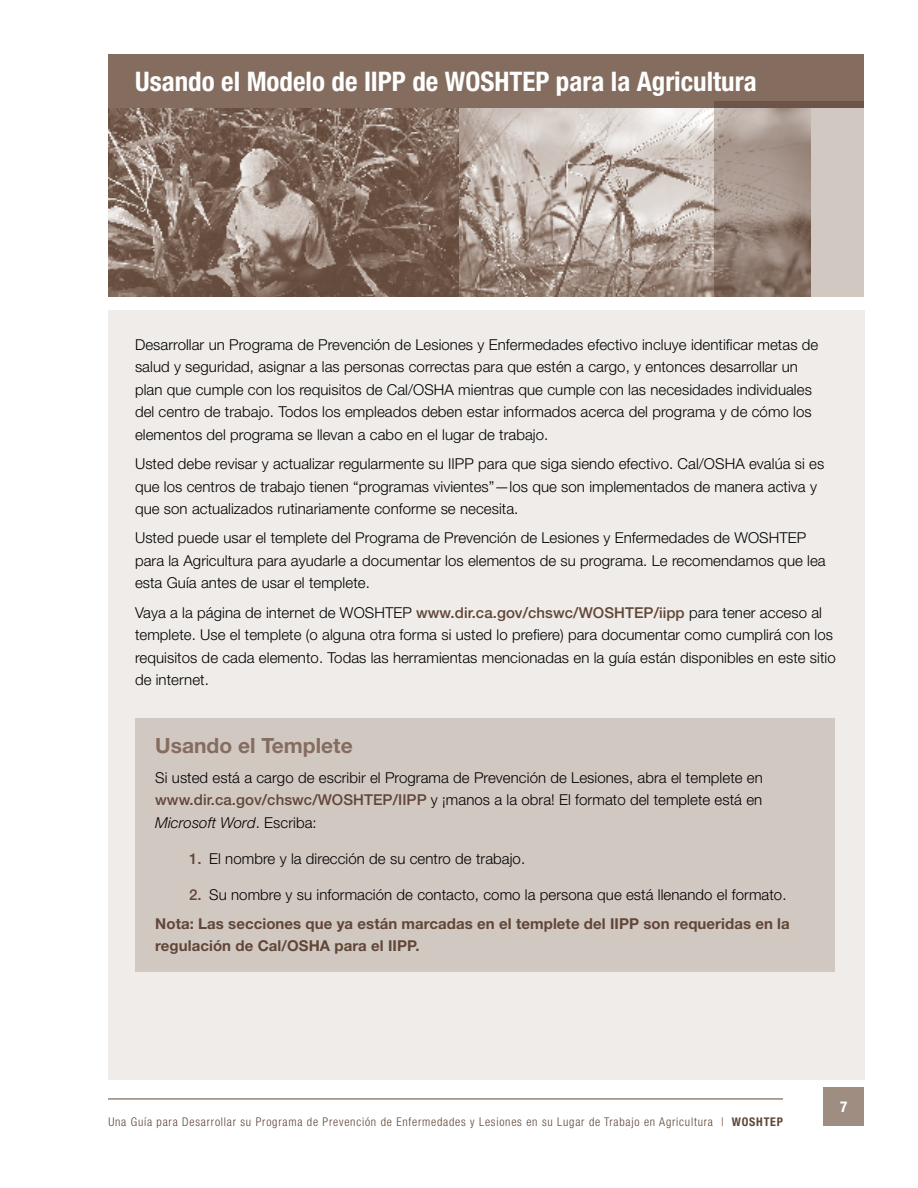
<style>
.page{position:relative;width:918px;height:1188px;background:#fff}
.page>*{position:absolute;margin:0;border:0;box-sizing:border-box;transform-origin:0 0}
.t1{font:700 condensed 27px "Helvetica Neue LT Std";color:#fff}
.t2{font:700 21px "Helvetica Neue LT Std";color:#846d5f}
.t3{font:300 15px/22.5px "Helvetica Neue LT Std";letter-spacing:.005em;color:#000}
.t4{font:700 15px/22.5px "Helvetica Neue LT Std";letter-spacing:.005em;color:#604637}
.t5{font:700 condensed 15px "Helvetica Neue LT Std";color:#fff}
.t6{font:300 condensed 12px "Helvetica Neue LT Std";letter-spacing:.065em;color:#604637}
.s1{font-weight:500;color:#604637}
.s2{font-style:italic}
.s3{font-weight:700}
</style>
<div class="page">
<div style="left:824px;top:1087px;width:40px;height:39px;background:#a08d82"></div>
<hr style="left:108px;top:1099px;width:675px;height:1px;background:#604637">
<div style="left:108px;top:310px;width:756px;height:770px;background:#efece9"></div>
<img style="left:108px;top:108px;width:351px;height:189px">
<img style="left:459px;top:108px;width:255px;height:189px">
<div style="left:108px;top:54px;width:756px;height:54px;background:#846d5f"></div>
<svg style="left:714px;top:101px;width:150px;height:196px"></svg>
<div style="left:135px;top:718px;width:700px;height:254px;background:#d2c8c2"></div>
<h2 class="t1" style="left:135px;top:65px;width:623px">Usando el Modelo de IIPP de WOSHTEP para la Agricultura</h2>
<p class="t3" style="left:135px;top:333px;width:685px">Desarrollar un Programa de Prevención de Lesiones y Enfermedades efectivo incluye identificar metas de salud y seguridad, asignar a las personas correctas para que estén a cargo, y entonces desarrollar un plan que cumple con los requisitos de Cal/OSHA mientras que cumple con las necesidades individuales del centro de trabajo. Todos los empleados deben estar informados acerca del programa y de cómo los elementos del programa se llevan a cabo en el lugar de trabajo.</p>
<p class="t3" style="left:135px;top:452px;width:691px">Usted debe revisar y actualizar regularmente su IIPP para que siga siendo efectivo. Cal/OSHA evalúa si es que los centros de trabajo tienen “programas vivientes”—los que son implementados de manera activa y que son actualizados rutinariamente conforme se necesita.</p>
<p class="t3" style="left:135px;top:526px;width:692px">Usted puede usar el templete del Programa de Prevención de Lesiones y Enfermedades de WOSHTEP para la Agricultura para ayudarle a documentar los elementos de su programa. Le recomendamos que lea esta Guía antes de usar el templete.</p>
<p class="t3" style="left:135px;top:601px;width:702px">Vaya a la página de internet de WOSHTEP <span class="s1">www.dir.ca.gov/chswc/WOSHTEP/iipp</span> para tener acceso al templete. Use el templete (o alguna otra forma si usted lo prefiere) para documentar como cumplirá con los requisitos de cada elemento. Todas las herramientas mencionadas en la guía están disponibles en este sitio de internet.</p>
<h3 class="t2" style="left:155px;top:733px;width:199px">Usando el Templete</h3>
<p class="t3" style="left:155px;top:766px;width:609px;text-align:justify">Si usted está a cargo de escribir el Programa de Prevención de Lesiones, abra el templete en <span class="s1">www.dir.ca.gov/chswc/WOSHTEP/IIPP</span> y ¡manos a la obra! El formato del templete está en <span class="s2">Microsoft Word</span>. Escriba:</p>
<p class="t3" style="left:189px;top:847px;width:338px"><span class="s1">1.</span> El nombre y la dirección de su centro de trabajo.</p>
<p class="t3" style="left:189px;top:883px;width:599px"><span class="s1">2.</span> Su nombre y su información de contacto, como la persona que está llenando el formato.</p>
<p class="t4" style="left:155px;top:912px;width:636px">Nota: Las secciones que ya están marcadas en el templete del IIPP son requeridas en la regulación de Cal/OSHA para el IIPP.</p>
<p class="t6" style="left:108px;top:1115px;width:676px">Una Guía para Desarrollar su Programa de Prevención de Enfermedades y Lesiones en su Lugar de Trabajo en Agricultura | <span class="s3">WOSHTEP</span></p>
<p class="t5" style="left:840px;top:1097px;width:9px">7</p>
</div>
